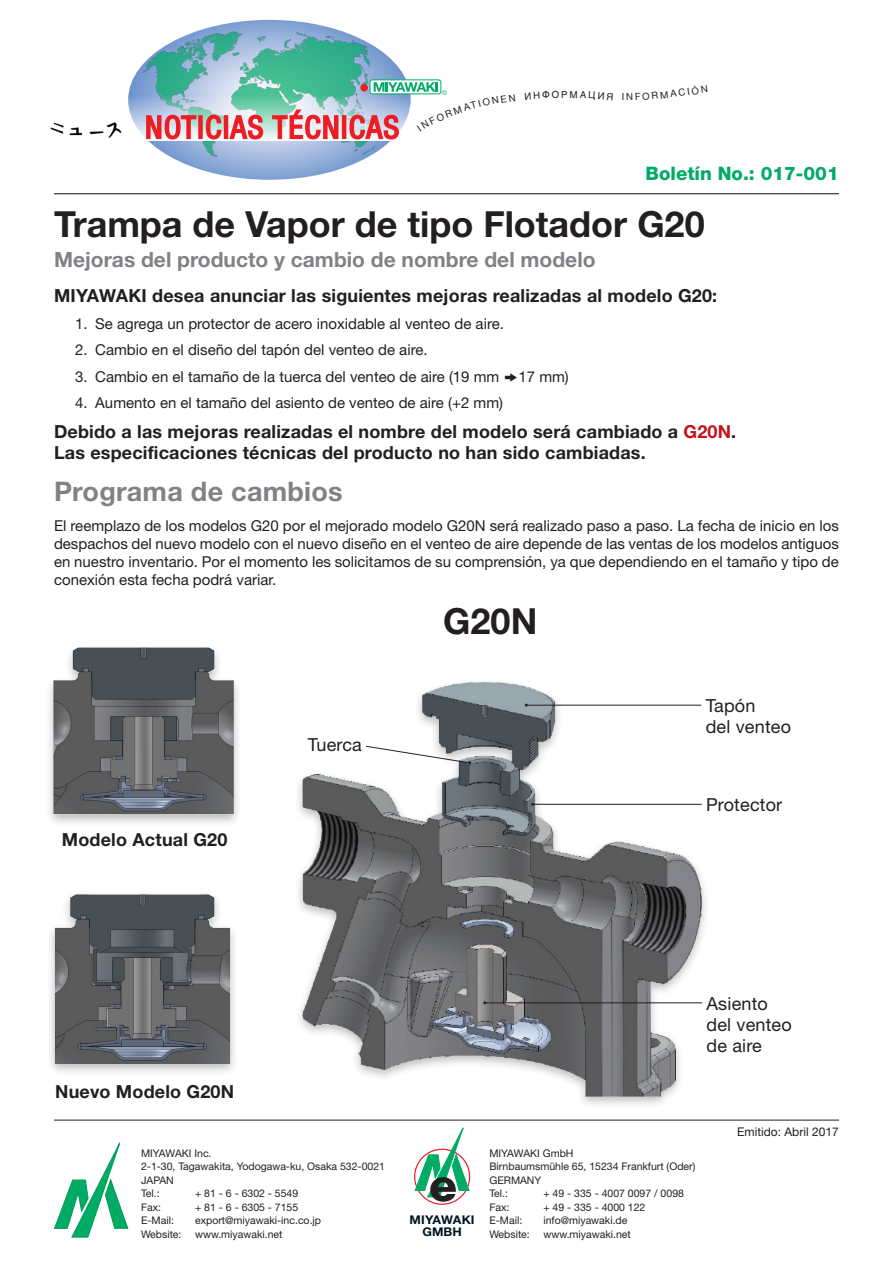
<style>
.page{position:relative;width:893px;height:1263px;background:#fff}
.page>*{position:absolute;margin:0;border:0;box-sizing:border-box;transform-origin:0 0}
.t1{font:700 36px "Helvetica Neue";color:#231f20}
.t2{font:700 27px "Helvetica Neue";letter-spacing:.01em;color:#808285}
.t3{font:700 21px "Helvetica Neue";color:#808285}
.t4{font:800 18.6px "Helvetica Neue";color:#00ab66}
.t5{font:700 18px/21px "Helvetica Neue";letter-spacing:.01em;color:#231f20}
.t6{font:18px/21px "Helvetica Neue";letter-spacing:.01em;color:#231f20}
.t7{font:15px/18px "Helvetica Neue";color:#231f20;text-align:justify}
.grund{font:12px "Helvetica Neue";color:#231f20}
.t8{font:700 12px/12.3px "Helvetica Neue";letter-spacing:.01em;color:#011622;text-align:center;scale:1.05 1}
.t9{font:10.5px/13.5px "Helvetica Neue";color:#231f20}
.grund-2{font:9.75px "Russ Helv";color:#231f20}
.grund-3{font:9.75px "Helvetica Neue";color:#231f20}
.s1{font-family:"Zeal"}
.s2{color:#c4121a}
</style>
<div class="page">
<hr style="left:54px;top:1120px;width:785px;height:1px;background:#231f20">
<hr style="left:54px;top:193px;width:785px;height:1px;background:#231f20">
<svg style="left:233px;top:20px;width:73px;height:160px"></svg>
<img style="left:128px;top:22px;width:289px;height:155px">
<svg style="left:128px;top:95px;width:289px;height:46px;background:#abd1d3"></svg>
<svg style="left:145px;top:111px;width:52px;height:33px;background:#d8909c"></svg>
<div style="left:198px;top:115px;width:5px;height:24px;border:2px solid #ee1d23"></div>
<svg style="left:205px;top:114px;width:17px;height:26px"></svg>
<div style="left:224px;top:115px;width:4px;height:24px;border:2px solid #ee1d23"></div>
<svg style="left:228px;top:105px;width:36px;height:35px"></svg>
<svg style="left:271px;top:108px;width:68px;height:36px"></svg>
<div style="left:342px;top:115px;width:4px;height:24px;border:2px solid #ee1d23"></div>
<img style="left:50px;top:122px;width:72px;height:16px">
<svg style="left:415px;top:1127px;width:54px;height:75px"></svg>
<svg style="left:54px;top:1142px;width:75px;height:96px"></svg>
<img style="left:49px;top:647px;width:189px;height:176px">
<img style="left:50px;top:894px;width:184px;height:178px">
<img style="left:298px;top:681px;width:408px;height:424px">
<hr style="left:526px;top:705px;width:175px;height:1px;background:#231f20">
<hr style="left:533px;top:804px;width:168px;height:1px;background:#231f20">
<hr style="left:485px;top:1002px;width:217px;height:1px;background:#231f20">
<svg style="left:365px;top:745px;width:106px;height:19px"></svg>
<svg style="left:349px;top:80px;width:98px;height:60px"></svg>
<p class="grund-2" style="left:561px;top:89px;width:8px">R</p>
<p class="grund-3" style="left:622px;top:90px;width:4px">I</p>
<p class="t4" style="left:646px;top:162px;width:195px">Boletín No.: 017-001</p>
<p class="t1" style="left:54px;top:201px;width:652px">Trampa de Vapor de tipo Flotador G20</p>
<p class="t3" style="left:54px;top:246px;width:543px">Mejoras del producto y cambio de nombre del modelo</p>
<p class="t5" style="left:54px;top:285px;width:665px">MIYAWAKI desea anunciar las siguientes mejoras realizadas al modelo G20:</p>
<p class="t7" style="left:75px;top:314px;width:430px">1. Se agrega un protector de acero inoxidable al venteo de aire.</p>
<p class="t7" style="left:75px;top:341px;width:354px">2. Cambio en el diseño del tapón del venteo de aire.</p>
<p class="t7" style="left:75px;top:367px;width:495px">3. Cambio en el tamaño de la tuerca del venteo de aire (19 mm <span class="s1">k</span>17 mm)</p>
<p class="t7" style="left:75px;top:394px;width:429px">4. Aumento en el tamaño del asiento de venteo de aire (+2 mm)</p>
<p class="t5" style="left:54px;top:421px;width:684px">Debido a las mejoras realizadas el nombre del modelo será cambiado a <span class="s2">G20N</span>.<br>Las especificaciones técnicas del producto no han sido cambiadas.</p>
<h2 class="t2" style="left:54px;top:475px;width:290px">Programa de cambios</h2>
<p class="t7" style="left:54px;top:517px;width:786px">El reemplazo de los modelos G20 por el mejorado modelo G20N será realizado paso a paso. La fecha de inicio en los despachos del nuevo modelo con el nuevo diseño en el venteo de aire depende de las ventas de los modelos antiguos en nuestro inventario. Por el momento les solicitamos de su comprensión, ya que dependiendo en el tamaño y tipo de conexión esta fecha podrá variar.</p>
<p class="t5" style="left:62px;top:829px;width:167px">Modelo Actual G20</p>
<p class="t6" style="left:308px;top:734px;width:56px">Tuerca</p>
<h1 class="t1" style="left:443px;top:599px;width:96px">G20N</h1>
<p class="t6" style="left:706px;top:695px;width:87px">Tapón<br>del venteo</p>
<p class="t6" style="left:706px;top:794px;width:78px">Protector</p>
<p class="t6" style="left:706px;top:993px;width:87px">Asiento del venteo de aire</p>
<p class="t5" style="left:55px;top:1081px;width:180px">Nuevo Modelo G20N</p>
<p class="grund" style="left:737px;top:1125px;width:103px">Emitido: Abril 2017</p>
<p class="t9" style="left:141px;top:1146px;width:245px">MIYAWAKI Inc.<br>2-1-30, Tagawakita, Yodogawa-ku, Osaka 532-0021<br>JAPAN<br>Tel.:</p>
<p class="t9" style="left:195px;top:1186px;width:105px">+ 81 - 6 - 6302 - 5549</p>
<p class="t9" style="left:489px;top:1146px;width:207px">MIYAWAKI GmbH<br>Birnbaumsmühle 65, 15234 Frankfurt (Oder)<br>GERMANY<br>Tel.:</p>
<p class="t9" style="left:543px;top:1186px;width:142px">+ 49 - 335 - 4007 0097 / 0098</p>
<p class="t9" style="left:141px;top:1200px;width:22px">Fax:</p>
<p class="t9" style="left:195px;top:1200px;width:105px">+ 81 - 6 - 6305 - 7155</p>
<p class="t9" style="left:141px;top:1213px;width:34px">E-Mail:</p>
<p class="t9" style="left:195px;top:1213px;width:128px">export@miyawaki-inc.co.jp</p>
<p class="t9" style="left:141px;top:1227px;width:42px">Website:</p>
<p class="t9" style="left:195px;top:1227px;width:89px">www.miyawaki.net</p>
<p class="t8" style="left:410px;top:1213px;width:63px">MIYAWAKI<br>GMBH</p>
<p class="t9" style="left:489px;top:1200px;width:22px">Fax:</p>
<p class="t9" style="left:543px;top:1200px;width:104px">+ 49 - 335 - 4000 122</p>
<p class="t9" style="left:489px;top:1213px;width:34px">E-Mail:</p>
<p class="t9" style="left:543px;top:1213px;width:86px">info@miyawaki.de</p>
<p class="t9" style="left:489px;top:1227px;width:42px">Website:</p>
<p class="t9" style="left:543px;top:1227px;width:89px">www.miyawaki.net</p>
</div>
